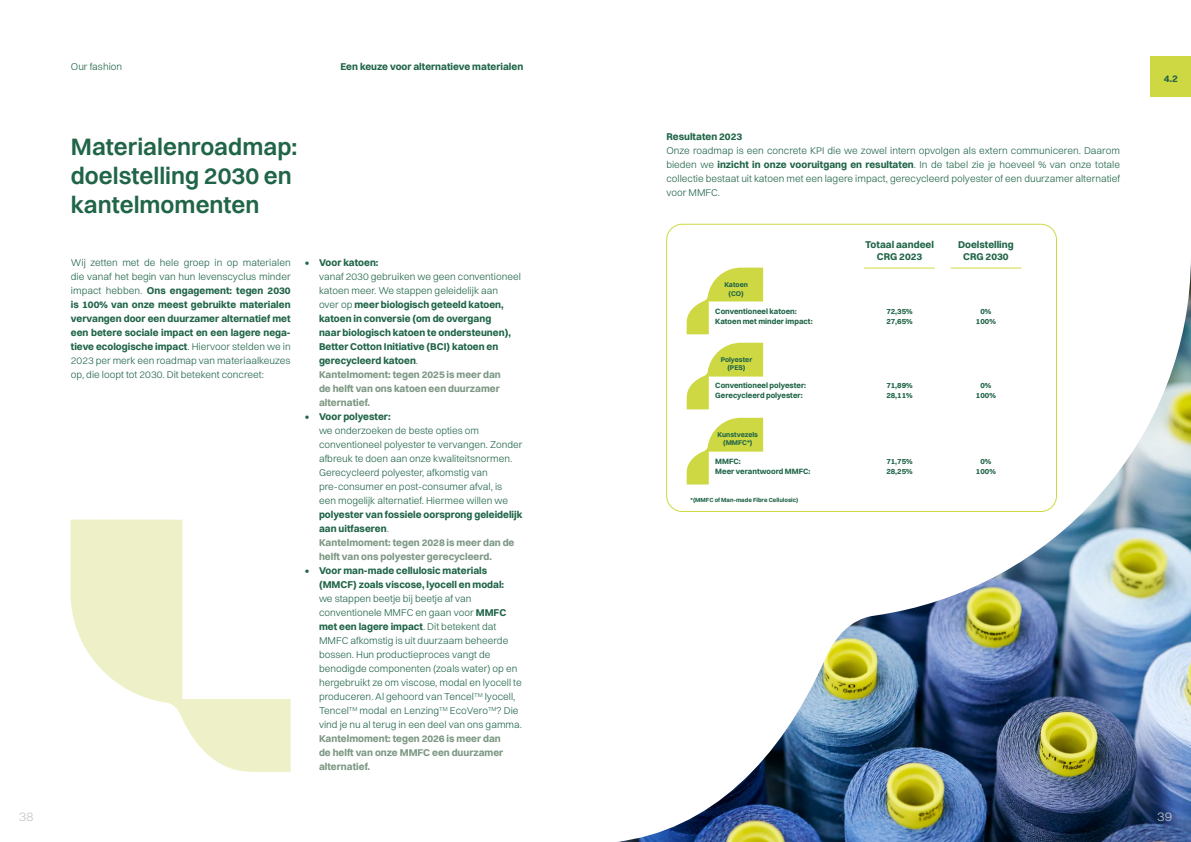
<style>
.page{position:relative;width:1191px;height:842px;background:#fff}
.page>*{position:absolute;margin:0;border:0;box-sizing:border-box;transform-origin:0 0}
.t1{font:600 24px/28.8px "Switzer";color:#206548}
.t2{font:300 13px "Switzer";color:#c6c6c6}
.t3{font:300 10px/14px "Switzer";color:#206548;text-align:justify}
.t4{font:700 10px/14px "Switzer";color:#206548}
.t5{font:700 10px/14px "Switzer";color:#7d9884}
.t6{font:700 7.8px/9.3px "Switzer";color:#206548}
.t7{font:700 7px/8.4px "Switzer";color:#206548;text-align:center}
.t8{font:700 6px "Switzer";color:#206548}
.s1{font-weight:700}
.s2{font-weight:300}
.s3{color:#7d9884}
.s4{color:#206548}
.s5{font-weight:300;color:#206548}
</style>
<div class="page">
<img style="left:618px;top:255px;width:573px;height:587px">
<div style="left:1150px;top:57px;width:41px;height:40px;background:#ced842"></div>
<svg style="left:71px;top:519px;width:220px;height:253px"></svg>
<div style="left:666px;top:224px;width:390px;height:288px;border:1px solid #ced842;border-radius:16px"></div>
<svg style="left:686px;top:343px;width:77px;height:66px"></svg>
<svg style="left:686px;top:418px;width:77px;height:66px"></svg>
<hr style="left:864px;top:268px;width:71px;height:1px;background:#ced842">
<hr style="left:950px;top:268px;width:71px;height:1px;background:#ced842">
<svg style="left:686px;top:268px;width:77px;height:66px"></svg>
<p class="t3" style="left:71px;top:59px;width:53px">Our fashion</p>
<p class="t4" style="left:340px;top:59px;width:184px">Een keuze voor alternatieve materialen</p>
<h1 class="t1" style="left:71px;top:132px;width:228px">Materialenroadmap: doelstelling 2030 en kantelmomenten</h1>
<p class="t3" style="left:71px;top:255px;width:221px">Wij zetten met de hele groep in op materialen die vanaf het begin van hun levenscyclus minder impact hebben. <span class="s1">Ons engagement: tegen 2030 is 100% van onze meest gebruikte materialen vervangen door een duurzamer alternatief met een betere sociale impact en een lagere nega&shy;tieve ecologische impact</span>. Hiervoor stelden we in 2023 per merk een roadmap van materiaalkeuzes op, die loopt tot 2030. Dit betekent concreet:</p>
<p class="t4" style="left:305px;top:255px;width:75px">• Voor katoen:</p>
<p class="t4" style="left:319px;top:269px;width:203px"><span class="s2">vanaf 2030 gebruiken we geen conventioneel katoen meer. We stappen geleidelijk aan<br>over op</span> meer biologisch geteeld katoen, katoen in conversie (om de overgang<br>naar biologisch katoen te ondersteunen), Better Cotton Initiative (BCI) katoen en gerecycleerd katoen<span class="s2">.<br></span><span class="s3">Kantelmoment: tegen 2025 is meer dan<br>de helft van ons katoen een duurzamer alternatief.</span></p>
<p class="t4" style="left:305px;top:409px;width:87px">• Voor polyester:</p>
<p class="t3" style="left:319px;top:423px;width:205px;text-align:left">we onderzoeken de beste opties om conventioneel polyester te vervangen. Zonder afbreuk te doen aan onze kwaliteitsnormen.<br>Gerecycleerd polyester, afkomstig van pre-consumer en post-consumer afval, is<br>een mogelijk alternatief. Hiermee willen we</p>
<p class="t5" style="left:319px;top:507px;width:205px"><span class="s4">polyester van fossiele oorsprong geleidelijk aan uitfaseren</span><span class="s5">.<br></span>Kantelmoment: tegen 2028 is meer dan de helft van ons polyester gerecycleerd.</p>
<p class="t4" style="left:319px;top:563px;width:187px;text-indent:-14px">• Voor man-made cellulosic materials (MMCF) zoals viscose, lyocell en modal:</p>
<p class="t3" style="left:319px;top:591px;width:204px;text-align:left">we stappen beetje bij beetje af van conventionele MMFC en gaan voor <span class="s1">MMFC met een lagere impact</span>. Dit betekent dat MMFC afkomstig is uit duurzaam beheerde bossen. Hun productieproces vangt de benodigde componenten (zoals water) op en hergebruikt ze om viscose, modal en lyocell te produceren. Al gehoord van Tencel<sup>TM</sup> lyocell, Tencel<sup>TM</sup> modal en Lenzing<sup>TM</sup> EcoVero<sup>TM</sup>? Die vind je nu al terug in een deel van ons gamma.</p>
<p class="t5" style="left:319px;top:731px;width:186px">Kantelmoment: tegen 2026 is meer dan de helft van onze MMFC een duurzamer alternatief.</p>
<p class="t4" style="left:666px;top:129px;width:77px">Resultaten 2023</p>
<p class="t3" style="left:666px;top:143px;width:455px">Onze roadmap is een concrete KPI die we zowel intern opvolgen als extern communiceren. Daarom bieden we <span class="s1">inzicht in onze vooruitgang en resultaten</span>. In de tabel zie je hoeveel % van onze totale collectie bestaat uit katoen met een lagere impact, gerecycleerd polyester of een duurzamer alternatief voor MMFC.</p>
<p class="t7" style="left:724px;top:280px;width:25px">Katoen (CO)</p>
<p class="t6" style="left:715px;top:307px;width:99px">Conventioneel katoen:<br>Katoen met minder impact:</p>
<p class="t7" style="left:720px;top:355px;width:33px">Polyester (PES)</p>
<p class="t6" style="left:715px;top:381px;width:92px">Conventioneel polyester:<br>Gerecycleerd polyester:</p>
<p class="t7" style="left:717px;top:430px;width:42px">Kunstvezels (MMFC*)</p>
<p class="t6" style="left:715px;top:457px;width:97px">MMFC:<br>Meer verantwoord MMFC:</p>
<p class="t8" style="left:690px;top:496px;width:109px">*(MMFC of Man-made Fibre Cellulosic)</p>
<p class="t4" style="left:865px;top:238px;width:70px;line-height:12px;text-align:center">Totaal aandeel<br>CRG 2023</p>
<p class="t4" style="left:958px;top:238px;width:57px;line-height:12px;text-align:center">Doelstelling<br>CRG 2030</p>
<p class="t6" style="left:886px;top:307px;width:28px">72,35%<br>27,65%</p>
<p class="t6" style="left:976px;top:307px;width:21px;text-align:center">0%<br>100%</p>
<p class="t6" style="left:886px;top:381px;width:28px">71,89%<br>28,11%</p>
<p class="t6" style="left:886px;top:457px;width:28px">71,75%<br>28,25%</p>
<p class="t6" style="left:976px;top:381px;width:21px;text-align:center">0%<br>100%</p>
<p class="t6" style="left:976px;top:457px;width:21px;text-align:center">0%<br>100%</p>
<p class="t4" style="left:1163px;top:71px;width:16px">4.2</p>
<h2 class="t2" style="left:19px;top:808px;width:16px">38</h2>
<h2 class="t2" style="left:1157px;top:808px;width:16px">39</h2>
</div>
